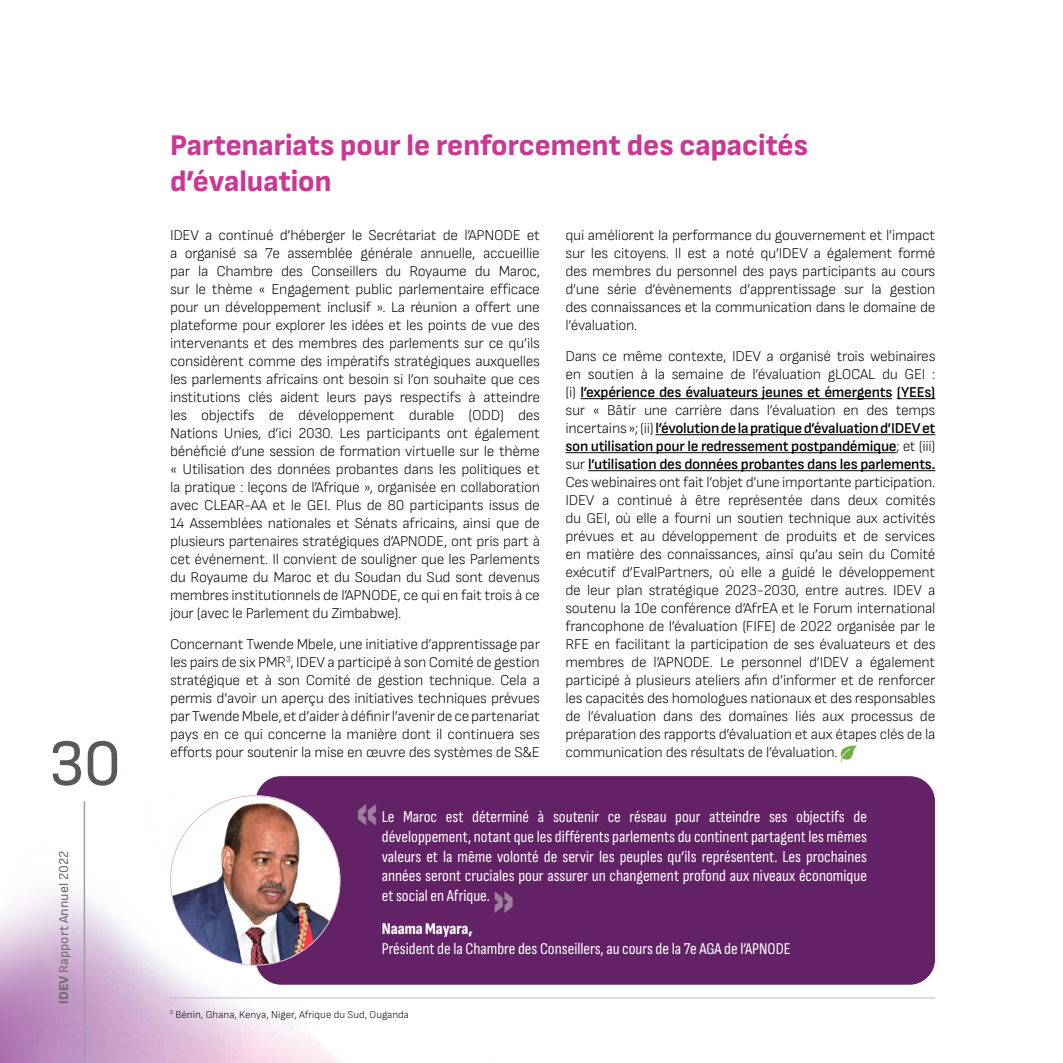
<style>
.page{position:relative;width:1063px;height:1063px;background:#fff}
.page>*{position:absolute;margin:0;border:0;box-sizing:border-box;transform-origin:0 0}
.t1{font:66px "Sofia Sans";color:#58595b}
.t2{font:900 49.65px "Helvetica Neue LT Std";color:#9f7d9f}
.t3{font:800 30px/36px "Sofia Sans";color:#cb3794}
.t4{font:16.5px/19.8px "Sofia Sans Condensed";color:#fff;text-align:justify}
.t5{font:800 16.5px "Sofia Sans Condensed";color:#fff}
.t6{font:300 15px/18px "Sofia Sans";letter-spacing:-.02em;color:#000;text-align:justify}
.t7{font:13.5px "Sofia Sans";color:#6d6e71}
.t8{font:300 10.5px "Sofia Sans";color:#000}
.s1{font-weight:800}
.s2{font-weight:600}
</style>
<div class="page">
<hr style="left:84px;top:801px;width:1px;height:262px;background:#9d9fa2">
<hr style="left:581px;top:398px;width:311px;height:1px;background:#000">
<hr style="left:897px;top:398px;width:38px;height:1px;background:#000">
<hr style="left:655px;top:434px;width:280px;height:1px;background:#000">
<hr style="left:566px;top:452px;width:330px;height:1px;background:#000">
<hr style="left:588px;top:470px;width:347px;height:1px;background:#000">
<svg style="left:841px;top:746px;width:16px;height:16px"></svg>
<div style="left:256px;top:776px;width:679px;height:209px;background:#642266;border-radius:26px"></div>
<img style="left:171px;top:798px;width:168px;height:167px">
<hr style="left:170px;top:998px;width:765px;height:1px;background:#bcbec0">
<h1 class="t1" style="left:49px;top:725px;width:74px">30</h1>
<p class="t7" style="left:56px;top:1004px;width:155px;rotate:-90deg"><span class="s1">IDEV</span> Rapport Annuel 2022</p>
<h3 class="t3" style="left:170px;top:126px;width:639px">Partenariats pour le renforcement des capacités d’évaluation</h3>
<p class="t6" style="left:170px;top:226px;width:371px">IDEV a continué d’héberger le Secrétariat de l’APNODE et a organisé sa 7e assemblée générale annuelle, accueillie par la Chambre des Conseillers du Royaume du Maroc, sur le thème « Engagement public parlementaire efficace pour un développement inclusif ». La réunion a offert une plateforme pour explorer les idées et les points de vue des intervenants et des membres des parlements sur ce qu’ils considèrent comme des impératifs stratégiques auxquelles les parlements africains ont besoin si l’on souhaite que ces institutions clés aident leurs pays respectifs à atteindre les objectifs de développement durable (ODD) des Nations Unies, d’ici 2030. Les participants ont également bénéficié d’une session de formation virtuelle sur le thème « Utilisation des données probantes dans les politiques et la pratique : leçons de l’Afrique », organisée en collaboration avec CLEAR-AA et le GEI. Plus de 80 participants issus de 14 Assemblées nationales et Sénats africains, ainsi que de plusieurs partenaires stratégiques d’APNODE, ont pris part à cet événement. Il convient de souligner que les Parlements du Royaume du Maroc et du Soudan du Sud sont devenus membres institutionnels de l’APNODE, ce qui en fait trois à ce jour (avec le Parlement du Zimbabwe).</p>
<p class="t6" style="left:170px;top:635px;width:371px">Concernant Twende Mbele, une initiative d’apprentissage par les pairs de six PMR<sup>3</sup>, IDEV a participé à son Comité de gestion stratégique et à son Comité de gestion technique. Cela a permis d’avoir un aperçu des initiatives techniques prévues par Twende Mbele, et d’aider à définir l’avenir de ce partenariat pays en ce qui concerne la manière dont il continuera ses efforts pour soutenir la mise en œuvre des systèmes de S&amp;E</p>
<p class="t6" style="left:566px;top:226px;width:371px">qui améliorent la performance du gouvernement et l’impact sur les citoyens. Il est a noté qu’IDEV a également formé des membres du personnel des pays participants au cours d’une série d’évènements d’apprentissage sur la gestion des connaissances et la communication dans le domaine de l’évaluation.</p>
<p class="t6" style="left:566px;top:347px;width:371px">Dans ce même contexte, IDEV a organisé trois webinaires en soutien à la semaine de l’évaluation gLOCAL du GEI : (i) <span class="s2">l’expérience des évaluateurs jeunes et émergents (YEEs) </span>sur « Bâtir une carrière dans l’évaluation en des temps incertains »; (ii) <span class="s2">l’évolution de la pratique d’évaluation d’IDEV et son utilisation pour le redressement postpandémique</span>; et (iii) sur <span class="s2">l’utilisation des données probantes dans les parlements.<br></span>Ces webinaires ont fait l’objet d’une importante participation.<br>IDEV a continué à être représentée dans deux comités du GEI, où elle a fourni un soutien technique aux activités prévues et au développement de produits et de services en matière des connaissances, ainsi qu’au sein du Comité exécutif d’EvalPartners, où elle a guidé le développement de leur plan stratégique 2023-2030, entre autres. IDEV a soutenu la 10e conférence d’AfrEA et le Forum international francophone de l’évaluation (FIFE) de 2022 organisée par le RFE en facilitant la participation de ses évaluateurs et des membres de l’APNODE. Le personnel d’IDEV a également participé à plusieurs ateliers afin d’informer et de renforcer les capacités des homologues nationaux et des responsables de l’évaluation dans des domaines liés aux processus de préparation des rapports d’évaluation et aux étapes clés de la communication des résultats de l’évaluation.</p>
<h2 class="t2" style="left:356px;top:781px;width:24px">«</h2>
<p class="t4" style="left:382px;top:807px;width:487px">Le Maroc est déterminé à soutenir ce réseau pour atteindre ses objectifs de développement, notant que les différents parlements du continent partagent les mêmes valeurs et la même volonté de servir les peuples qu’ils représentent. Les prochaines années seront cruciales pour assurer un changement profond aux niveaux économique et social en Afrique.</p>
<p class="t5" style="left:382px;top:918px;width:92px">Naama Mayara,</p>
<p class="t4" style="left:382px;top:938px;width:410px">Président de la Chambre des Conseillers, au cours de la 7e AGA de l’APNODE</p>
<h2 class="t2" style="left:515px;top:936px;width:24px;rotate:-180deg">«</h2>
<p class="t8" style="left:170px;top:1008px;width:241px"><sup>3</sup> Bénin, Ghana, Kenya, Niger, Afrique du Sud, Ouganda</p>
</div>
